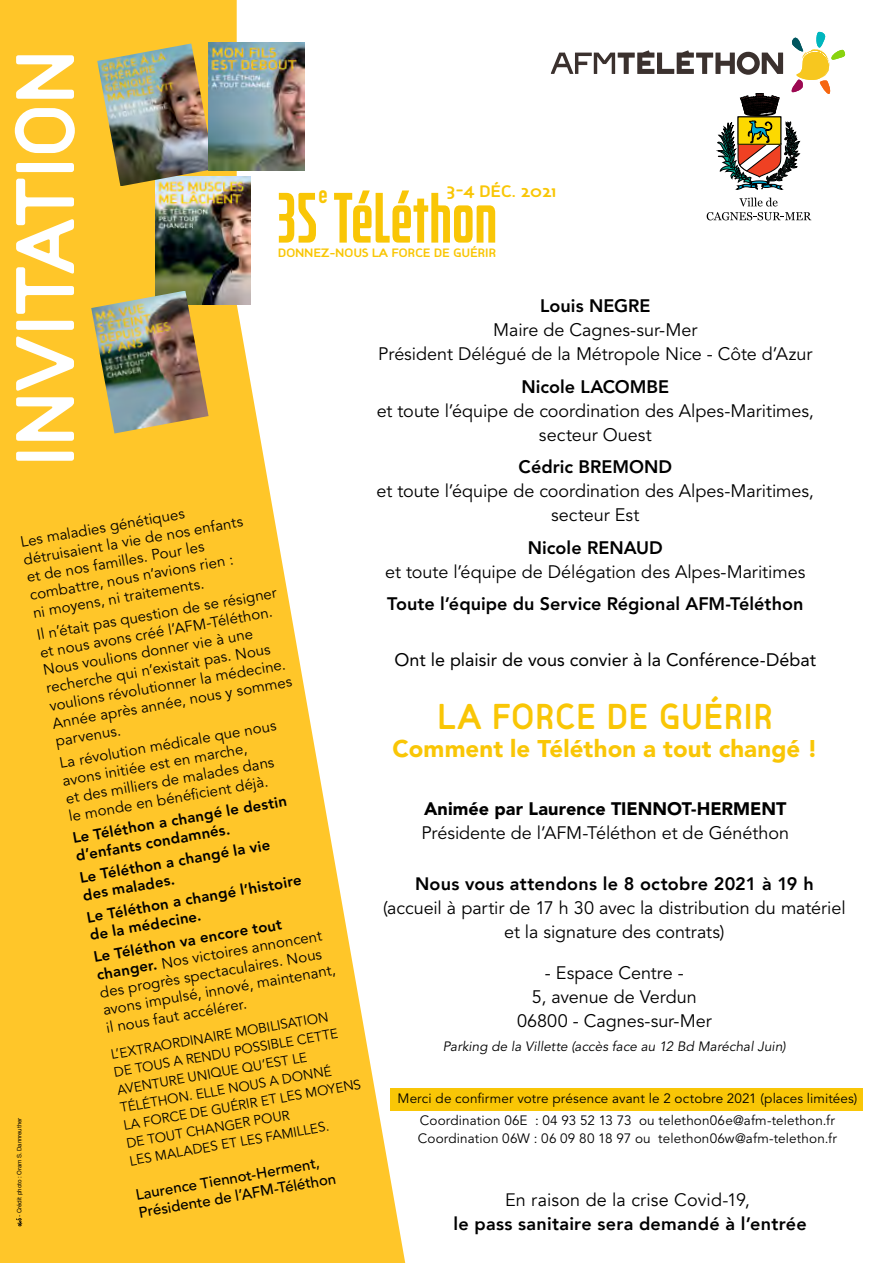
<style>
.page{position:relative;width:893px;height:1263px;background:#fff}
.page>*{position:absolute;margin:0;border:0;box-sizing:border-box;transform-origin:0 0}
.t1{font:86.4px "Target";letter-spacing:-.01em;color:#fff}
.t2{font:700 63px "Bitcrusher Cd Rg";letter-spacing:.02em;color:#f9c606}
.t3{font:37.5px "Target";letter-spacing:.005em;color:#f9c606}
.t4{font:700 24.9px "DIN Condensed";color:#f9c606}
.t5{font:900 24px "Avenir LT Std";letter-spacing:.005em;color:#f9c606}
.t6{font:18px/24px "Avenir LT Std";letter-spacing:-.005em;color:#000;text-align:center}
.t7{font:800 18px "Avenir LT Std";color:#000}
.t8{font:800 18px "Avenir";letter-spacing:.015em;color:#000}
.t9{font:18px "Avenir LT Std";letter-spacing:-.005em;color:#000}
.t10{font:900 18px "Avenir LT Std";color:#000}
.t11{font:18px "Avenir";letter-spacing:.01em;color:#000}
.t12{font:17.25px "Target";letter-spacing:-.02em;color:#f9c606;scale:1.16 1}
.t13{font:15px/18px "Avenir LT Std";color:#000}
.t14{font:800 15px/18px "Avenir LT Std";color:#000}
.t15{font:500 15px/18px "Avenir LT Std";color:#000}
.t16{font:13.5px/18px "Avenir LT Std";letter-spacing:.01em;color:#000;text-align:center}
.t17{font:italic 13.5px "Avenir LT Std";letter-spacing:.005em;color:#000}
.t18{font:12.75px "Target";letter-spacing:-.02em;color:#f9c606;scale:1.16 1}
.t19{font:6.15px "Helvetica Neue LT Std";letter-spacing:-.01em;color:#000}
.s1{font-weight:800}
</style>
<div class="page">
<div style="left:390px;top:1089px;width:472px;height:22px;background:#f9c606"></div>
<svg style="left:0;top:0;width:405px;height:1263px;fill:#ffc629"></svg>
<svg style="left:16px;top:1218px;width:7px;height:8px"></svg>
<svg style="left:551px;top:32px;width:295px;height:157px"></svg>
<svg style="left:739px;top:198px;width:39px;height:8px"></svg>
<svg style="left:707px;top:212px;width:104px;height:8px"></svg>
<img style="left:155px;top:176px;width:96px;height:128px">
<img style="left:97px;top:43px;width:118px;height:143px">
<img style="left:91px;top:291px;width:118px;height:142px">
<img style="left:208px;top:43px;width:96px;height:127px">
<h1 class="t1" style="left:-7px;top:466px;width:418px;rotate:-90deg">INVITATION</h1>
<p class="t12" style="left:446px;top:180px;width:97px">3-4 DÉC. 2021</p>
<h3 class="t4" style="left:319px;top:178px;width:11px">e</h3>
<h2 class="t2" style="left:278px;top:169px;width:220px">35 TéLéthon</h2>
<p class="t18" style="left:278px;top:245px;width:190px">DONNEZ-NOUS LA FORCE DE GUÉRIR</p>
<p class="t7" style="left:540px;top:295px;width:112px">Louis NEGRE</p>
<p class="t6" style="left:378px;top:319px;width:435px">Maire de Cagnes-sur-Mer<br>Président Délégué de la Métropole Nice - Côte d’Azur</p>
<p class="t7" style="left:522px;top:376px;width:149px">Nicole LACOMBE</p>
<p class="t6" style="left:377px;top:399px;width:439px">et toute l’équipe de coordination des Alpes-Maritimes, secteur Ouest</p>
<p class="t7" style="left:519px;top:456px;width:155px">Cédric BREMOND</p>
<p class="t6" style="left:377px;top:480px;width:439px">et toute l’équipe de coordination des Alpes-Maritimes, secteur Est</p>
<p class="t7" style="left:528px;top:537px;width:136px">Nicole RENAUD</p>
<p class="t6" style="left:385px;top:560px;width:422px">et toute l’équipe de Délégation des Alpes-Maritimes</p>
<p class="t7" style="left:387px;top:593px;width:418px">Toute l’équipe du Service Régional AFM-Téléthon</p>
<p class="t13" style="left:19px;top:533px;width:224px;rotate:-10deg">Les maladies génétiques détruisaient la vie de nos enfants et de nos familles. Pour les combattre, nous n’avions rien :<br>ni moyens, ni traitements.</p>
<p class="t13" style="left:36px;top:626px;width:245px;rotate:-10deg">Il n’était pas question de se résigner et nous avons créé l’AFM-Téléthon.<br>Nous voulions donner vie à une recherche qui n’existait pas. Nous voulions révolutionner la médecine.<br>Année après année, nous y sommes parvenus.</p>
<p class="t9" style="left:394px;top:649px;width:423px">Ont le plaisir de vous convier à la Conférence-Débat</p>
<h3 class="t3" style="left:437px;top:693px;width:337px">LA FORCE DE GUÉRIR</h3>
<h3 class="t5" style="left:393px;top:734px;width:427px">Comment le Téléthon a tout changé !</h3>
<p class="t10" style="left:424px;top:798px;width:364px">Animée par Laurence TIENNOT-HERMENT</p>
<p class="t6" style="left:421px;top:821px;width:369px">Présidente de l’AFM-Téléthon et de Généthon</p>
<p class="t8" style="left:415px;top:869px;width:400px">Nous vous attendons le 8 octobre 2021 à 19 h</p>
<p class="t6" style="left:383px;top:896px;width:464px">(accueil à partir de 17 h 30 avec la distribution du matériel et la signature des contrats)</p>
<p class="t6" style="left:517px;top:961px;width:196px">- Espace Centre -<br>5, avenue de Verdun<br>06800 - Cagnes-sur-Mer</p>
<p class="t17" style="left:443px;top:1038px;width:344px">Parking de la Villette (accès face au 12 Bd Maréchal Juin)</p>
<p class="t16" style="left:397px;top:1088px;width:461px;line-height:22.2px">Merci de confirmer votre présence avant le 2 octobre 2021 (places limitées)<br>Coordination 06E : 04 93 52 13 73 ou telethon06e@afm-telethon.fr</p>
<p class="t16" style="left:418px;top:1130px;width:421px">Coordination 06W : 06 09 80 18 97 ou telethon06w@afm-telethon.fr</p>
<p class="t13" style="left:58px;top:755px;width:221px;rotate:-10deg">La révolution médicale que nous avons initiée est en marche,<br>et des milliers de malades dans le monde en bénéfi cient déjà.</p>
<p class="t14" style="left:71px;top:829px;width:219px;rotate:-10deg">Le Téléthon a changé le destin d’enfants condamnés.</p>
<p class="t14" style="left:78px;top:869px;width:195px;rotate:-10deg">Le Téléthon a changé la vie des malades.</p>
<p class="t14" style="left:85px;top:908px;width:219px;rotate:-10deg">Le Téléthon a changé l’histoire de la médecine.</p>
<p class="t13" style="left:92px;top:948px;width:237px;rotate:-10deg"><span class="s1">Le Téléthon va encore tout changer.</span> Nos victoires annoncent des progrès spectaculaires. Nous avons impulsé, innové, maintenant, il nous faut accélérer.</p>
<p class="t16" style="left:110px;top:1046px;width:242px;text-align:left;rotate:-10deg">L’EXTRAORDINAIRE MOBILISATION<br>DE TOUS A RENDU POSSIBLE CETTE<br>AVENTURE UNIQUE QU’EST LE<br>TÉLÉTHON. ELLE NOUS A DONNÉ<br>LA FORCE DE GUÉRIR ET LES MOYENS<br>DE TOUT CHANGER POUR<br>LES MALADES ET LES FAMILLES.</p>
<p class="t19" style="left:16px;top:1217px;width:101px;rotate:-90deg">- Crédit photo : Oram S. Dannreuther</p>
<p class="t15" style="left:134px;top:1186px;width:202px;rotate:-10deg">Laurence Tiennot-Herment,<br>Présidente de l’AFM-Téléthon</p>
<p class="t11" style="left:505px;top:1189px;width:246px">En raison de la crise Covid-19,</p>
<p class="t8" style="left:454px;top:1209px;width:355px">le pass sanitaire sera demandé à l’entrée</p>
</div>
